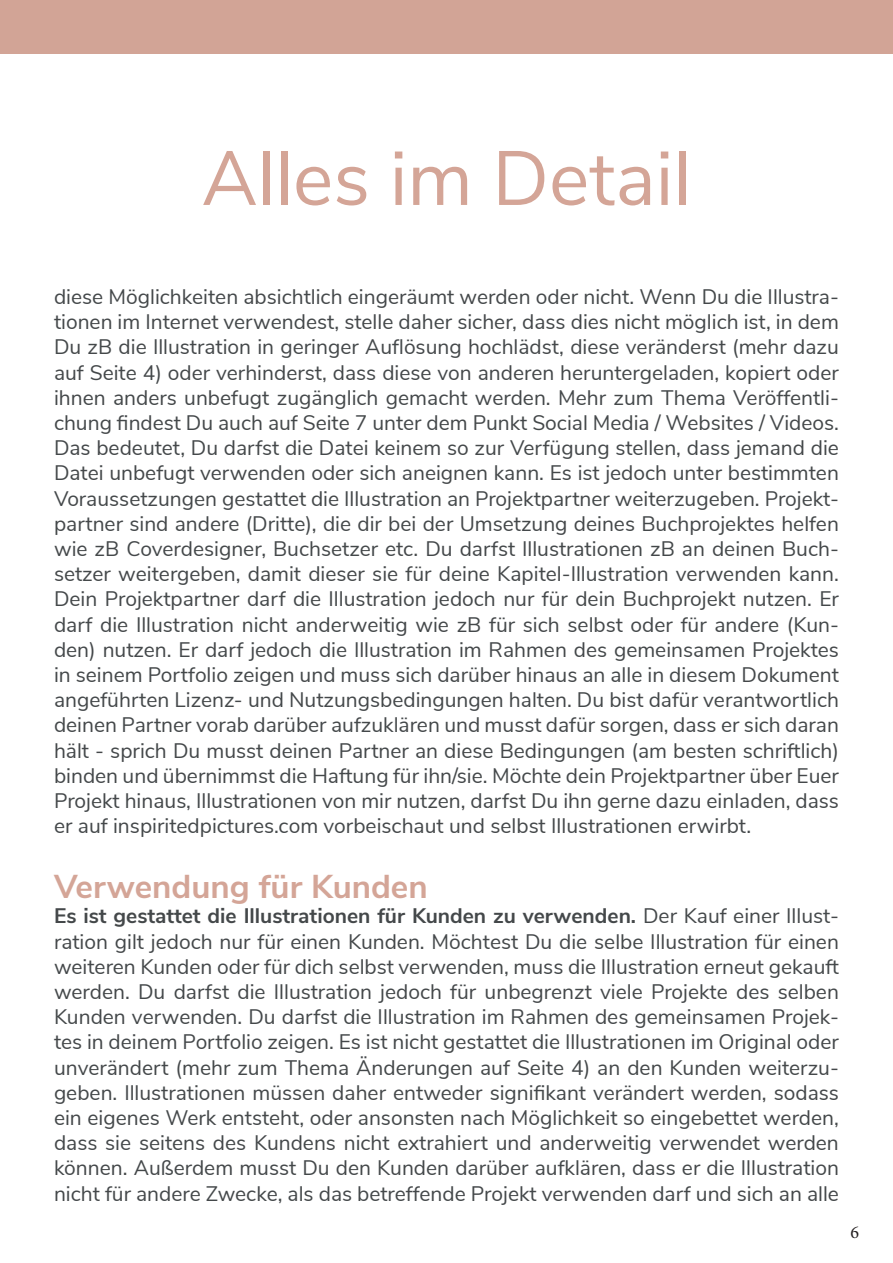
<style>
.page{position:relative;width:893px;height:1263px;background:#fff}
.page>*{position:absolute;margin:0;border:0;box-sizing:border-box;transform-origin:0 0}
.t1{font:76.5px "Nunito Sans";color:#d4a597}
.t2{font:700 33px "Nunito Sans";color:#d4a597}
.t3{font:21px/25.2px "Nunito Sans";color:#44484a;text-align:justify}
.t4{font:18px "Minion Pro";color:#231f20}
.s1{font-weight:700}
</style>
<div class="page">
<div style="left:0;top:0;width:893px;height:53px;background:#d2a496"></div>
<h1 class="t1" style="left:202px;top:123px;width:491px">Alles im Detail</h1>
<p class="t3" style="left:54px;top:283px;width:786px">diese Möglichkeiten absichtlich eingeräumt werden oder nicht. Wenn Du die Illustra&shy;tionen im Internet verwendest, stelle daher sicher, dass dies nicht möglich ist, in dem Du zB die Illustration in geringer Auflösung hochlädst, diese veränderst (mehr dazu auf Seite 4) oder verhinderst, dass diese von anderen heruntergeladen, kopiert oder ihnen anders unbefugt zugänglich gemacht werden. Mehr zum Thema Veröffentli&shy;chung findest Du auch auf Seite 7 unter dem Punkt Social Media / Websites / Videos.<br>Das bedeutet, Du darfst die Datei keinem so zur Verfügung stellen, dass jemand die Datei unbefugt verwenden oder sich aneignen kann. Es ist jedoch unter bestimmten Voraussetzungen gestattet die Illustration an Projektpartner weiterzugeben. Projekt&shy;partner sind andere (Dritte), die dir bei der Umsetzung deines Buchprojektes helfen wie zB Coverdesigner, Buchsetzer etc. Du darfst Illustrationen zB an deinen Buch&shy;setzer weitergeben, damit dieser sie für deine Kapitel-Illustration verwenden kann.<br>Dein Projektpartner darf die Illustration jedoch nur für dein Buchprojekt nutzen. Er darf die Illustration nicht anderweitig wie zB für sich selbst oder für andere (Kun&shy;den) nutzen. Er darf jedoch die Illustration im Rahmen des gemeinsamen Projektes in seinem Portfolio zeigen und muss sich darüber hinaus an alle in diesem Dokument angeführten Lizenz- und Nutzungsbedingungen halten. Du bist dafür verantwortlich deinen Partner vorab darüber aufzuklären und musst dafür sorgen, dass er sich daran hält - sprich Du musst deinen Partner an diese Bedingungen (am besten schriftlich) binden und übernimmst die Haftung für ihn/sie. Möchte dein Projektpartner über Euer Projekt hinaus, Illustrationen von mir nutzen, darfst Du ihn gerne dazu einladen, dass er auf inspiritedpictures.com vorbeischaut und selbst Illustrationen erwirbt.</p>
<h2 class="t2" style="left:54px;top:862px;width:375px">Verwendung für Kunden</h2>
<p class="t3" style="left:54px;top:902px;width:786px"><span class="s1">Es ist gestattet die Illustrationen für Kunden zu verwenden.</span> Der Kauf einer Illust&shy;ration gilt jedoch nur für einen Kunden. Möchtest Du die selbe Illustration für einen weiteren Kunden oder für dich selbst verwenden, muss die Illustration erneut gekauft werden. Du darfst die Illustration jedoch für unbegrenzt viele Projekte des selben Kunden verwenden. Du darfst die Illustration im Rahmen des gemeinsamen Projek&shy;tes in deinem Portfolio zeigen. Es ist nicht gestattet die Illustrationen im Original oder unverändert (mehr zum Thema Änderungen auf Seite 4) an den Kunden weiterzu&shy;geben. Illustrationen müssen daher entweder signifikant verändert werden, sodass ein eigenes Werk entsteht, oder ansonsten nach Möglichkeit so eingebettet werden, dass sie seitens des Kundens nicht extrahiert und anderweitig verwendet werden können. Außerdem musst Du den Kunden darüber aufklären, dass er die Illustration nicht für andere Zwecke, als das betreffende Projekt verwenden darf und sich an alle</p>
<p class="t4" style="left:850px;top:1220px;width:10px">6</p>
</div>
